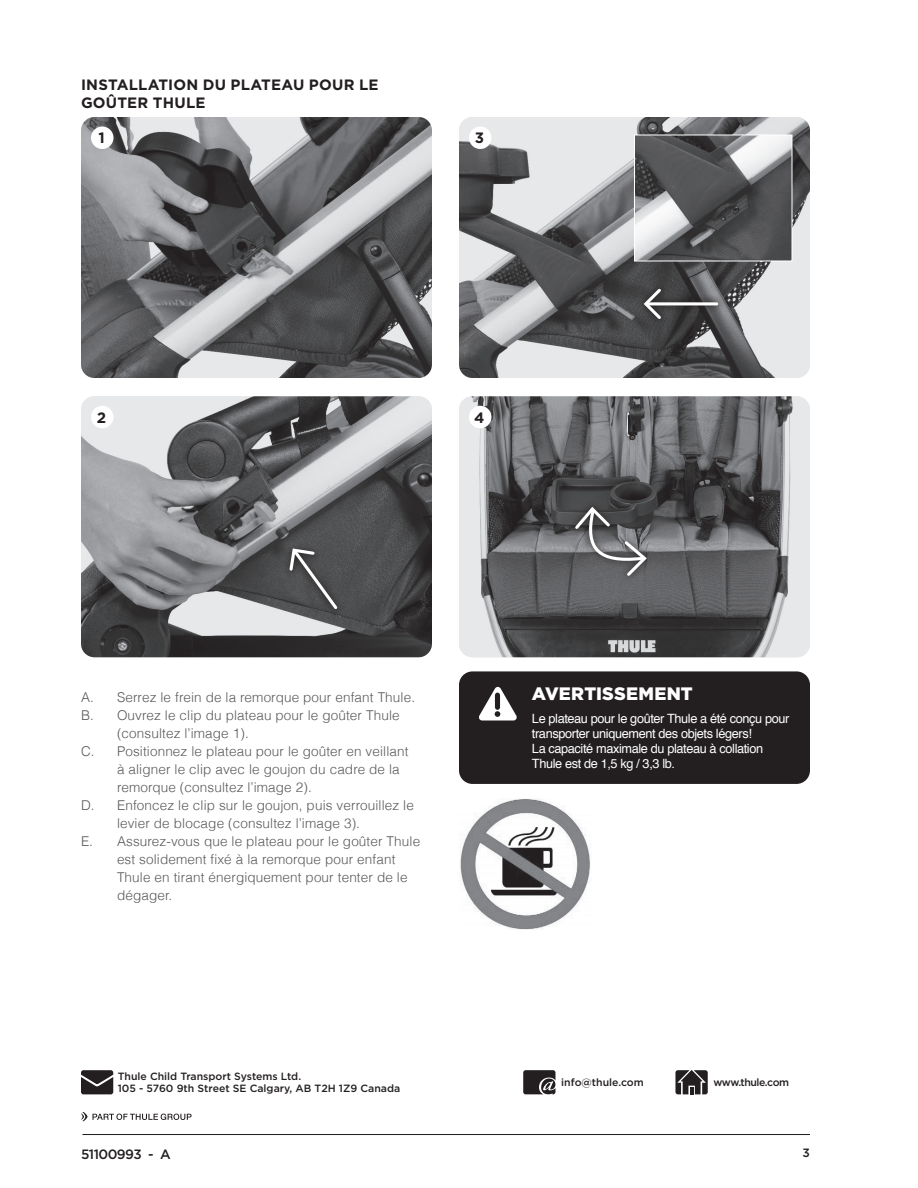
<style>
.page{position:relative;width:918px;height:1188px;background:#fff}
.page>*{position:absolute;margin:0;border:0;box-sizing:border-box;transform-origin:0 0}
.Subheading{font:900 18px "Gotham";letter-spacing:.01em;color:#fff}
.Subheading-2{font:700 15px/18px "Gotham";letter-spacing:.01em;color:#231f20}
.body{font:300 13.5px/18px "Helvetica";letter-spacing:.01em;color:#57585a}
.t1{font:500 13.5px "Thule";letter-spacing:-.04em;color:#231f20}
.TOC-_body{font:12.75px/15px "Helvetica";letter-spacing:-.03em;color:#fff}
.t2{font:500 12px "Thule";color:#231f20}
.t3{font:500 10.5px "Gotham";color:#231f20}
.t4{font:500 10.5px "Thule";letter-spacing:-.04em;color:#231f20}
</style>
<div class="page">
<hr style="left:82px;top:1134px;width:728px;height:1px;background:#231f20">
<div style="left:459px;top:671px;width:351px;height:113px;background:#231f20;border-radius:13px"></div>
<svg style="left:479px;top:687px;width:38px;height:34px"></svg>
<svg style="left:81px;top:1070px;width:32px;height:24px"></svg>
<svg style="left:675px;top:1070px;width:33px;height:24px"></svg>
<svg style="left:523px;top:1070px;width:32px;height:24px"></svg>
<svg style="left:81px;top:1112px;width:111px;height:9px"></svg>
<img style="left:81px;top:117px;width:351px;height:261px">
<img style="left:81px;top:396px;width:351px;height:261px">
<img style="left:459px;top:396px;width:351px;height:261px">
<img style="left:459px;top:117px;width:351px;height:261px">
<div style="left:91px;top:127px;width:23px;height:22px;background:#fff;border-radius:50%"></div>
<div style="left:91px;top:406px;width:23px;height:22px;background:#fff;border-radius:50%"></div>
<div style="left:469px;top:406px;width:23px;height:22px;background:#fff;border-radius:50%"></div>
<div style="left:469px;top:127px;width:23px;height:22px;background:#fff;border-radius:50%"></div>
<svg style="left:270px;top:529px;width:90px;height:99px;background:#626264"></svg>
<svg style="left:636px;top:281px;width:90px;height:45px;background:#4b4a4c"></svg>
<hr style="left:647px;top:302px;width:70px;height:3px;background:#fff">
<svg style="left:643px;top:288px;width:21px;height:34px"></svg>
<img style="left:636px;top:137px;width:154px;height:122px">
<div style="left:634px;top:135px;width:158px;height:126px;border:1px solid #fff"></div>
<img style="left:460px;top:799px;width:130px;height:131px">
<div style="left:567px;top:500px;width:87px;height:83px;background:#231f20;opacity:.75"></div>
<svg style="left:572px;top:505px;width:77px;height:73px;background:#6c6c6e"></svg>
<p class="Subheading-2" style="left:81px;top:75px;width:299px">INSTALLATION DU PLATEAU POUR LE<br>GOÛTER THULE</p>
<p class="Subheading-2" style="left:98px;top:129px;width:8px">1</p>
<p class="Subheading-2" style="left:475px;top:129px;width:11px">3</p>
<p class="Subheading-2" style="left:97px;top:408px;width:11px">2</p>
<p class="Subheading-2" style="left:474px;top:408px;width:12px">4</p>
<p class="body" style="left:81px;top:688px;width:336px">A. Serrez le frein de la remorque pour enfant Thule.</p>
<p class="body" style="left:117px;top:706px;width:284px;text-indent:-36px">B. Ouvrez le clip du plateau pour le goûter Thule (consultez l’image 1).</p>
<p class="body" style="left:117px;top:742px;width:293px;text-indent:-36px">C. Positionnez le plateau pour le goûter en veillant à aligner le clip avec le goujon du cadre de la remorque (consultez l’image 2).</p>
<p class="body" style="left:117px;top:796px;width:298px;text-indent:-36px">D. Enfoncez le clip sur le goujon, puis verrouillez le levier de blocage (consultez l’image 3).</p>
<p class="body" style="left:117px;top:832px;width:305px;text-indent:-36px">E. Assurez-vous que le plateau pour le goûter Thule est solidement fixé à la remorque pour enfant Thule en tirant énergiquement pour tenter de le dégager.</p>
<p class="t3" style="left:118px;top:1070px;width:185px">Thule Child Transport Systems Ltd.</p>
<p class="t3" style="left:118px;top:1083px;width:284px">105 - 5760 9th Street SE Calgary, AB T2H 1Z9 Canada</p>
<p class="Subheading" style="left:532px;top:683px;width:162px">AVERTISSEMENT</p>
<p class="TOC-_body" style="left:532px;top:711px;width:259px">Le plateau pour le goûter Thule a été conçu pour transporter uniquement des objets légers!<br>La capacité maximale du plateau à collation Thule est de 1,5 kg / 3,3 lb.</p>
<p class="t3" style="left:561px;top:1076px;width:84px">info@thule.com</p>
<p class="t4" style="left:713px;top:1076px;width:77px">www.thule.com</p>
<p class="t1" style="left:81px;top:1145px;width:91px">51100993 - A</p>
<p class="t2" style="left:803px;top:1145px;width:9px">3</p>
</div>
